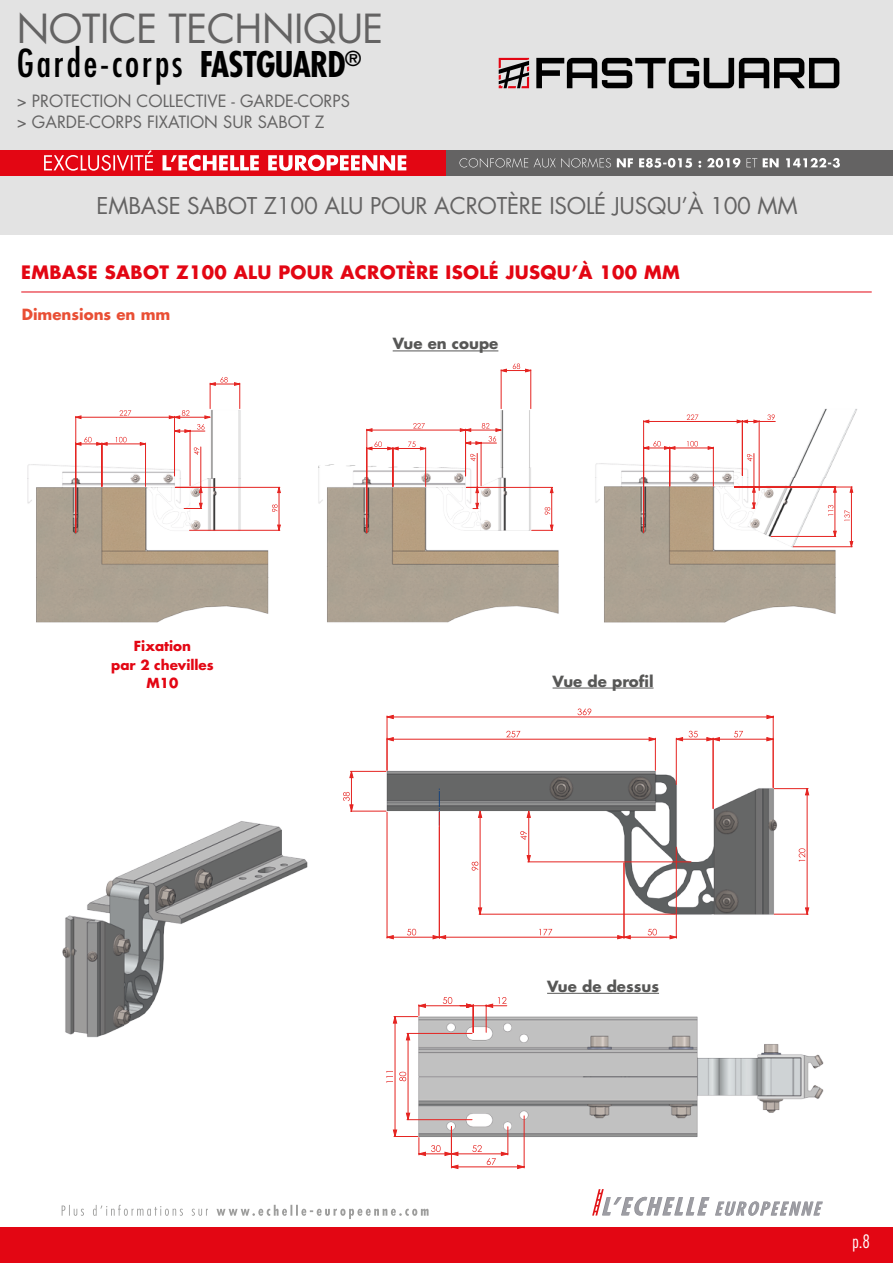
<style>
.page{position:relative;width:893px;height:1263px;background:#fff}
.page>*{position:absolute;margin:0;border:0;box-sizing:border-box;transform-origin:0 0}
.t1{font:39px "Futura Std";letter-spacing:-.01em;color:#646363}
.t2{font:condensed 37.5px "Futura Std";letter-spacing:.075em;color:#000}
.t3{font:22.5px "Futura Std";letter-spacing:-.01em;color:#646363}
.t4{font:700 18px "Futura Std";letter-spacing:.02em;color:#e30613}
.t5{font:300 condensed 18px "Futura Std";color:#fff}
.t6{font:16.5px/21px "Futura Std";color:#646363}
.t7{font:700 15px "Futura Std";color:#575756}
.t8{font:700 15px "Futura Std";color:#e94f35}
.t9{font:700 13.5px/18.6px "Futura Std";color:#e30613;text-align:center}
.s1{font-weight:700;font-size:34.5px}
</style>
<div class="page">
<div style="left:0;top:175px;width:893px;height:60px;background:#e3e3e3"></div>
<div style="left:0;top:0;width:893px;height:150px;background:#e3e3e3"></div>
<div style="left:0;top:1227px;width:893px;height:36px;background:#e30613"></div>
<svg style="left:592px;top:1189px;width:231px;height:27px"></svg>
<svg style="left:62px;top:1205px;width:367px;height:14px"></svg>
<svg style="left:536px;top:58px;width:303px;height:30px"></svg>
<svg style="left:499px;top:58px;width:30px;height:30px"></svg>
<div style="left:0;top:150px;width:446px;height:26px;background:#e30613"></div>
<div style="left:446px;top:150px;width:447px;height:26px;background:#646363"></div>
<svg style="left:44px;top:150px;width:362px;height:21px"></svg>
<svg style="left:459px;top:158px;width:381px;height:10px"></svg>
<hr style="left:21px;top:292px;width:851px;height:1px;background:#e30613">
<img style="left:62px;top:821px;width:246px;height:217px">
<img style="left:255px;top:930px;width:47px;height:1px">
<hr style="left:553px;top:688px;width:100px;height:1px;background:#575756">
<hr style="left:547px;top:993px;width:112px;height:1px;background:#575756">
<img style="left:27px;top:416px;width:242px;height:207px">
<hr style="left:892px;top:489px;width:1px;height:60px;background:#e52421">
<hr style="left:347px;top:1107px;width:104px;height:1px;background:#e52421">
<hr style="left:788px;top:1160px;width:41px;height:1px;background:#e52421">
<hr style="left:717px;top:1089px;width:112px;height:1px;background:#e52421">
<hr style="left:761px;top:1148px;width:68px;height:1px;background:#e52421">
<hr style="left:389px;top:967px;width:36px;height:1px;background:#e52421">
<hr style="left:346px;top:1038px;width:43px;height:1px;background:#e52421">
<svg style="left:393px;top:708px;width:417px;height:207px"></svg>
<svg style="left:343px;top:715px;width:430px;height:225px"></svg>
<svg style="left:343px;top:929px;width:281px;height:11px"></svg>
<svg style="left:443px;top:997px;width:9px;height:7px"></svg>
<hr style="left:719px;top:1262px;width:38px;height:1px;background:#e52421">
<svg style="left:466px;top:997px;width:41px;height:7px"></svg>
<hr style="left:378px;top:1262px;width:107px;height:1px;background:#e52421">
<svg style="left:459px;top:1262px;width:26px;height:1px"></svg>
<svg style="left:378px;top:1262px;width:14px;height:1px"></svg>
<hr style="left:565px;top:1262px;width:169px;height:1px;background:#e52421">
<hr style="left:514px;top:1262px;width:204px;height:1px;background:#e52421">
<svg style="left:377px;top:1016px;width:450px;height:153px"></svg>
<svg style="left:399px;top:1033px;width:11px;height:87px"></svg>
<img style="left:327px;top:549px;width:232px;height:74px">
<hr style="left:891px;top:472px;width:1px;height:60px;background:#e52421">
<hr style="left:875px;top:472px;width:1px;height:49px;background:#e52421">
<svg style="left:76px;top:350px;width:478px;height:199px"></svg>
<img style="left:604px;top:409px;width:253px;height:214px">
<svg style="left:595px;top:408px;width:259px;height:139px"></svg>
<hr style="left:393px;top:351px;width:105px;height:1px;background:#575756">
<h1 class="t1" style="left:17px;top:4px;width:368px">NOTICE TECHNIQUE</h1>
<h2 class="t2" style="left:17px;top:41px;width:346px">Garde-corps <span class="s1">FASTGUARD</span><sup>®</sup></h2>
<p class="t6" style="left:17px;top:91px;width:335px">&gt; PROTECTION COLLECTIVE - GARDE-CORPS &gt; GARDE-CORPS FIXATION SUR SABOT Z</p>
<h3 class="t3" style="left:97px;top:191px;width:703px">EMBASE SABOT Z100 ALU POUR ACROTÈRE ISOLÉ JUSQU’À 100 MM</h3>
<p class="t4" style="left:21px;top:260px;width:660px">EMBASE SABOT Z100 ALU POUR ACROTÈRE ISOLÉ JUSQU’À 100 MM</p>
<p class="t8" style="left:22px;top:304px;width:150px">Dimensions en mm</p>
<p class="t9" style="left:111px;top:636px;width:104px">Fixation<br>par 2 chevilles<br>M10</p>
<p class="t7" style="left:393px;top:334px;width:107px">Vue en coupe</p>
<p class="t7" style="left:553px;top:671px;width:102px">Vue de profil</p>
<p class="t7" style="left:547px;top:976px;width:113px">Vue de dessus</p>
<p class="t5" style="left:852px;top:1231px;width:19px">p.8</p>
</div>
